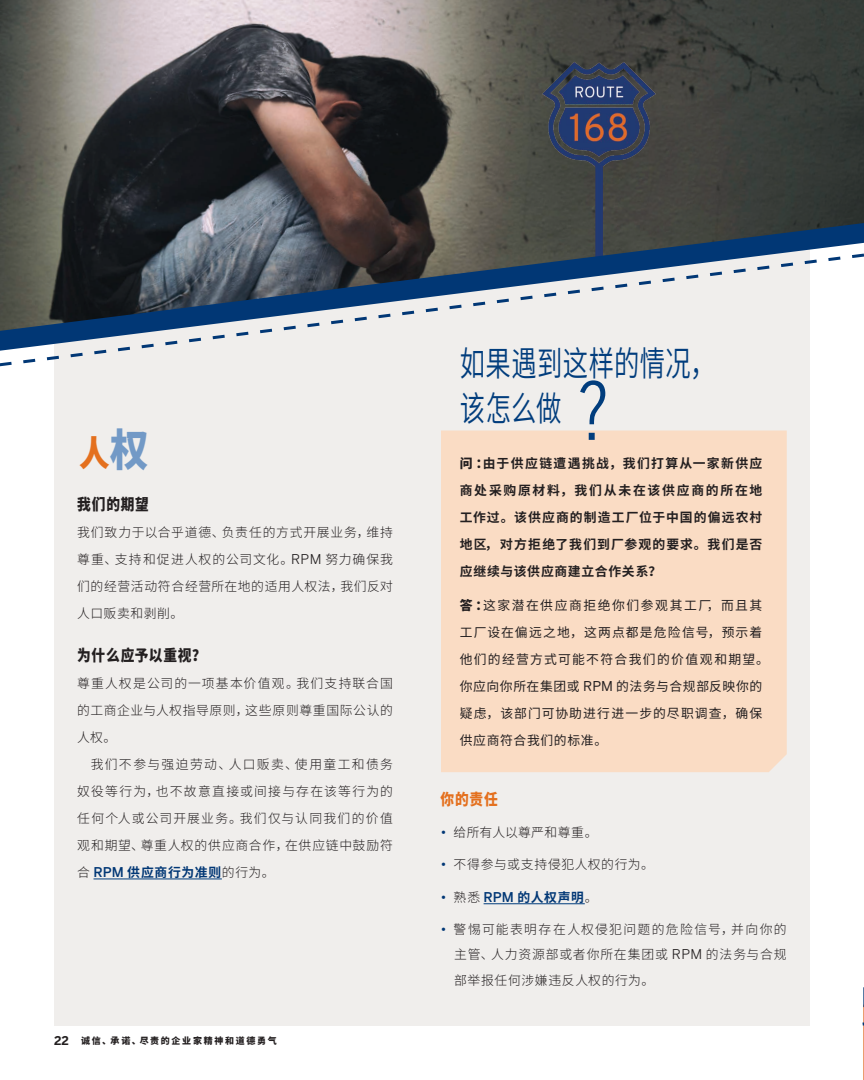
<style>
.page{position:relative;width:864px;height:1080px;background:#fff}
.page>*{position:absolute;margin:0;border:0;box-sizing:border-box;transform-origin:0 0}
.Subhead_bold{font:extra-condensed 79.5px "Benton Sans";color:#013d7d}
.Section_Header{font:900 34.95px "Noto Sans CJ Ksc";color:#e4701e;scale:.87 1}
.Subhead_bold-2{font:600 34.35px/45px "Noto Sans CJ Ksc";letter-spacing:.015em;color:#013d7d;scale:.74 1}
.Subhead_bold-3{font:900 15.6px "Noto Sans CJ Ksc";letter-spacing:.06em;color:#231f20;scale:.87 1}
.Subhead_bold-4{font:900 15.6px "Noto Sans CJ Ksc";color:#e4701e;scale:.87 1}
.Body_copy{font:300 12.9px/27px "Noto Sans CJ Ksc";letter-spacing:.06em;color:#231f20;text-align:justify}
.Body_copy_-_no_inden{font:300 12.9px/27px "Noto Sans CJ Ksc";letter-spacing:.05em;color:#231f20;text-align:justify}
.Body_copy_-_no_inden-2{font:12.9px/27px "Noto Sans CJ Ksc";letter-spacing:.09em;color:#231f20}
.Question{font:700 12.9px/27px "Noto Sans CJ Ksc";letter-spacing:.075em;color:#231f20;text-align:justify}
.Body_copy-2{font:300 12.9px "Noto Sans CJ Ksc";letter-spacing:.03em;color:#231f20}
.t1{font:700 12.9px "Noto Sans CJ Ksc";letter-spacing:.04em;color:#013775}
.t2{font:900 9px "Noto Sans CJ Ksc";letter-spacing:.19em;color:#231f20}
.s1{font-size:43.95px;color:#7299c6}
.s2{font-family:"Benton Sans";font-weight:400;font-size:13.5px}
.s3{font-family:"Benton Sans";font-weight:500;font-size:13.5px;color:#013775}
.s4{font-weight:700;color:#013775}
.s5{font-family:"Benton Sans";font-weight:700;font-size:12px}
.s6{font-weight:900}
.s7{font-family:"Benton Sans";font-size:13.5px}
.s8{font-family:"Benton Sans";font-weight:400;font-size:13.5px;color:#013775}
.s9{font-weight:300;color:#231f20}
.s10{font-family:"Benton Sans";font-weight:500;font-size:13.5px}
</style>
<div class="page">
<div style="left:54px;top:76px;width:756px;height:950px;background:#f0eeec"></div>
<div style="left:441px;top:431px;width:346px;height:341px;background:#fadcc4"></div>
<hr style="left:94px;top:879px;width:128px;height:1px;background:#013d7d">
<img style="left:0;top:0;width:864px;height:223px">
<img style="left:457px;top:23px;width:265px;height:200px">
<hr style="left:863px;top:1005px;width:1px;height:75px;background:#e16b25">
<svg style="left:0;top:223px;width:864px;height:128px"></svg>
<hr style="left:484px;top:903px;width:101px;height:1px;background:#013d7d">
<svg style="left:862px;top:987px;width:2px;height:40px"></svg>
<p class="Section_Header" style="left:79px;top:434px;width:81px">人<span class="s1">权</span></p>
<p class="Subhead_bold-3" style="left:77px;top:495px;width:84px">我们的期望</p>
<p class="Body_copy_-_no_inden" style="left:77px;top:519px;width:317px">我们致力于以合乎道德、负责任的方式开展业务，维持尊重、支持和促进人权的公司文化。<span class="s2">RPM</span> 努力确保我们的经营活动符合经营所在地的适用人权法，我们反对人口贩卖和剥削。</p>
<p class="Subhead_bold-3" style="left:77px;top:646px;width:149px">为什么应予以重视？</p>
<p class="Body_copy_-_no_inden" style="left:77px;top:670px;width:317px">尊重人权是公司的一项基本价值观。我们支持联合国的工商企业与人权指导原则，这些原则尊重国际公认的人权。</p>
<p class="Body_copy" style="left:77px;top:751px;width:317px;text-indent:14px">我们不参与强迫劳动、人口贩卖、使用童工和债务奴役等行为，也不故意直接或间接与存在该等行为的任何个人或公司开展业务。我们仅与认同我们的价值观和期望、尊重人权的供应商合作，在供应链中鼓励符合 <span class="s3">RPM</span> <span class="s4">供应商行为准则</span>的行为。</p>
<p class="t2" style="left:54px;top:1036px;width:224px"><span class="s5">22</span> 诚信、承诺、尽责的企业家精神和道德勇气</p>
<p class="Subhead_bold-2" style="left:460px;top:341px;width:347px">如果遇到这样的情况，该怎么做</p>
<p class="Subhead_bold" style="left:578px;top:365px;width:32px">?</p>
<p class="Question" style="left:460px;top:450px;width:304px"><span class="s6">问：</span>由于供应链遭遇挑战，我们打算从一家新供应商处采购原材料，我们从未在该供应商的所在地工作过。该供应商的制造工厂位于中国的偏远农村地区，对方拒绝了我们到厂参观的要求。我们是否应继续与该供应商建立合作关系？</p>
<p class="Body_copy_-_no_inden-2" style="left:460px;top:592px;width:311px"><span class="s6">答：</span>这家潜在供应商拒绝你们参观其工厂，而且其工厂设在偏远之地，这两点都是危险信号，预示着他们的经营方式可能不符合我们的价值观和期望。你应向你所在集团或 <span class="s7">RPM</span> 的法务与合规部反映你的疑虑，该部门可协助进行进一步的尽职调查，确保供应商符合我们的标准。</p>
<p class="Subhead_bold-4" style="left:441px;top:790px;width:67px">你的责任</p>
<p class="Body_copy-2" style="left:441px;top:825px;width:158px"><span class="s8">•</span> 给所有人以尊严和尊重。</p>
<p class="Body_copy" style="left:441px;top:851px;width:215px"><span class="s8">•</span> 不得参与或支持侵犯人权的行为。</p>
<p class="t1" style="left:441px;top:890px;width:159px"><span class="s2">•</span> <span class="s9">熟悉</span> <span class="s10">RPM</span> 的人权声明<span class="s9">。</span></p>
<p class="Body_copy" style="left:454px;top:917px;width:334px;line-height:25.5px;text-indent:-14px"><span class="s8">•</span> 警惕可能表明存在人权侵犯问题的危险信号，并向你的主管、人力资源部或者你所在集团或 <span class="s2">RPM</span> 的法务与合规部举报任何涉嫌违反人权的行为。</p>
</div>
